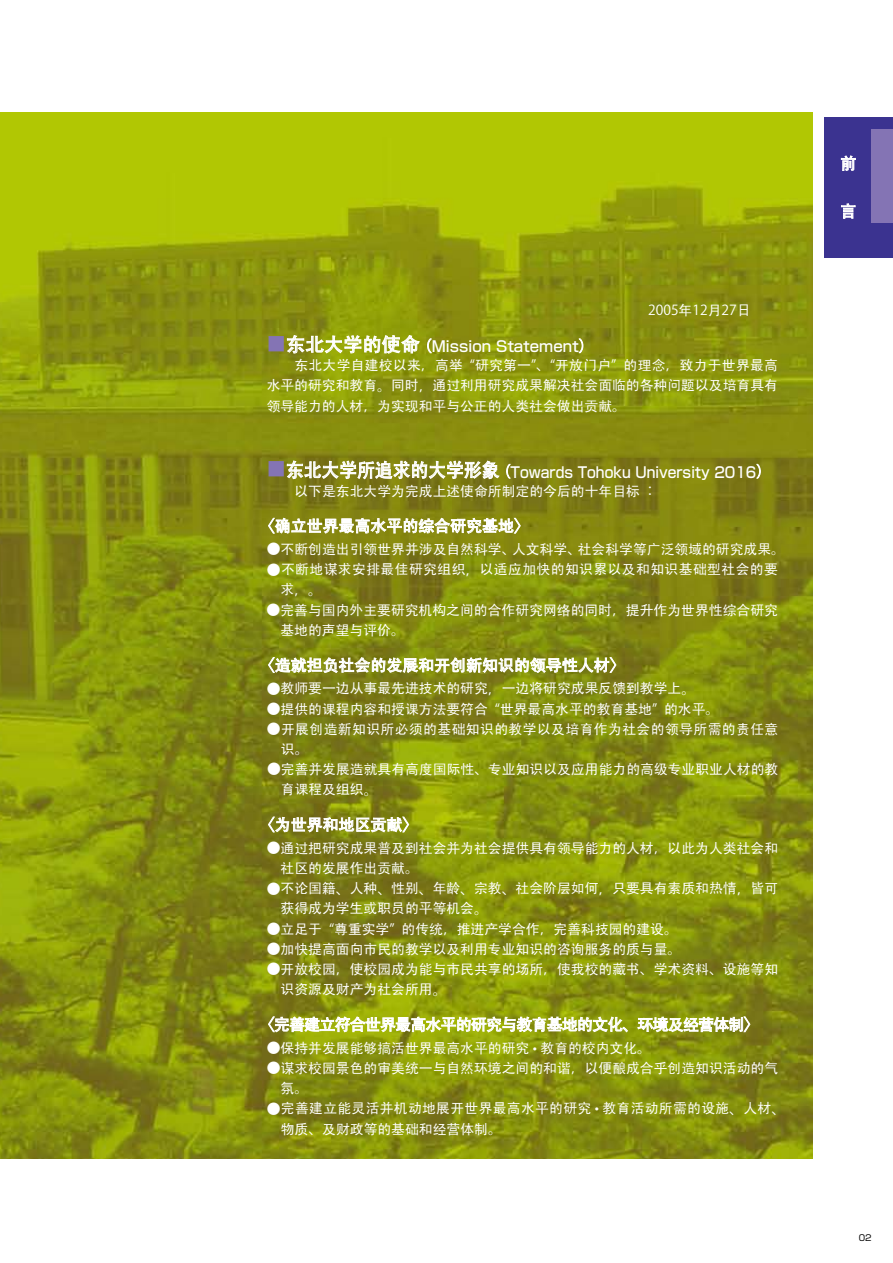
<style>
.page{position:relative;width:893px;height:1263px;background:#fff}
.page>*{position:absolute;margin:0;border:0;box-sizing:border-box;transform-origin:0 0}
.t1{font:15.9px "Sim Hei";color:#fff}
.t2{font:15.9px "Sim Hei";letter-spacing:-.05em;color:#fff}
.t3{font:500 14.85px "Shin Go Pro";color:#fff;scale:.93 1}
.t4{font:500 14.85px "Shin Go Pro";color:#fff}
.t5{font:13.8px/20.2px "Sim Hei";color:#fff}
.t6{font:13.8px/20.2px "Sim Hei";letter-spacing:.03em;color:#fff}
.t7{font:13.8px/20.2px "Sim Hei";letter-spacing:.02em;color:#fff}
.t8{font:13.8px "Koz Go Pro";color:#fff}
.t9{font:8.55px "Shin Go Pro";color:#000}
.s1{font-family:"Sim Hei"}
.s2{font-family:"Koz Go Pro";font-weight:400;font-size:19.2px;color:#8474b4}
.s3{font-family:"Sim Hei";font-weight:400;font-size:19.2px}
.s4{font-family:"Koz Go Pro";font-weight:400}
.s5{font-family:"Koz Go Pro"}
</style>
<div class="page">
<div style="left:825px;top:117px;width:68px;height:140px;background:#3b3390"></div>
<svg style="left:841px;top:155px;width:15px;height:16px"></svg>
<svg style="left:841px;top:203px;width:15px;height:16px"></svg>
<div style="left:872px;top:130px;width:21px;height:93px;background:#8474b4"></div>
<img style="left:0;top:113px;width:812px;height:1046px">
<svg style="left:287px;top:335px;width:134px;height:19px;background:#b9c166"></svg>
<svg style="left:427px;top:338px;width:5px;height:15px"></svg>
<svg style="left:579px;top:338px;width:5px;height:15px"></svg>
<svg style="left:287px;top:460px;width:213px;height:20px;background:#aeae6c"></svg>
<svg style="left:506px;top:464px;width:5px;height:15px"></svg>
<svg style="left:756px;top:464px;width:5px;height:15px"></svg>
<svg style="left:268px;top:517px;width:253px;height:17px"></svg>
<svg style="left:268px;top:657px;width:349px;height:16px"></svg>
<svg style="left:268px;top:816px;width:141px;height:17px"></svg>
<svg style="left:268px;top:1000px;width:360px;height:54px;background:#a0ab31"></svg>
<svg style="left:637px;top:1014px;width:114px;height:18px"></svg>
<p class="t8" style="left:648px;top:301px;width:104px">2005<span class="s1">年</span>12<span class="s1">月</span>27<span class="s1">日</span></p>
<p class="t4" style="left:267px;top:334px;width:328px"><span class="s2">■</span><span class="s3">东北大学的使命</span><span class="s4">（</span>Mission Statement<span class="s4">）</span></p>
<p class="t5" style="left:267px;top:355px;width:513px;text-align:justify;text-indent:28px">东北大学自建校以来<span class="s5">，</span>高举 <span class="s5">“</span>研究第一<span class="s5">”、“</span>开放门户<span class="s5">”</span> 的理念<span class="s5">，</span>致力于世界最高水平的研究和教育<span class="s5">。</span>同时<span class="s5">，</span>通过利用研究成果解决社会面临的各种问题以及培育具有领导能力的人材<span class="s5">，</span>为实现和平与公正的人类社会做出贡献<span class="s5">。</span></p>
<p class="t3" style="left:267px;top:460px;width:543px"><span class="s2">■</span><span class="s3">东北大学所追求的大学形象</span><span class="s4">（</span>Towards Tohoku University 2016<span class="s4">）</span></p>
<p class="t5" style="left:294px;top:480px;width:364px">以下是东北大学为完成上述使命所制定的今后的十年目标<span class="s5">：</span></p>
<p class="t1" style="left:259px;top:518px;width:273px"><span class="s5">〈</span>确立世界最高水平的综合研究基地<span class="s5">〉</span></p>
<p class="t5" style="left:267px;top:539px;width:520px"><span class="s5">●</span>不断创造出引领世界并涉及自然科学<span class="s5">、</span>人文科学<span class="s5">、</span>社会科学等广泛领域的研究成果<span class="s5">。</span></p>
<p class="t6" style="left:267px;top:559px;width:513px"><span class="s5">●</span>不断地谋求安排最佳研究组织<span class="s5">，</span>以适应加快的知识累以及和知识基础型社会的要</p>
<p class="t8" style="left:280px;top:581px;width:43px"><span class="s1">求</span>，。</p>
<p class="t5" style="left:280px;top:600px;width:499px;text-indent:-14px"><span class="s5">●</span>完善与国内外主要研究机构之间的合作研究网络的同时<span class="s5">，</span>提升作为世界性综合研究基地的声望与评价<span class="s5">。</span></p>
<p class="t1" style="left:259px;top:657px;width:368px"><span class="s5">〈</span>造就担负社会的发展和开创新知识的领导性人材<span class="s5">〉</span></p>
<p class="t5" style="left:267px;top:678px;width:430px"><span class="s5">●</span>教师要一边从事最先进技术的研究<span class="s5">，</span>一边将研究成果反馈到教学上<span class="s5">。</span></p>
<p class="t5" style="left:267px;top:698px;width:454px"><span class="s5">●</span>提供的课程内容和授课方法要符合 <span class="s5">“</span>世界最高水平的教育基地<span class="s5">”</span> 的水平<span class="s5">。</span></p>
<p class="t6" style="left:281px;top:719px;width:499px;text-indent:-14px"><span class="s5">●</span>开展创造新知识所必须的基础知识的教学以及培育作为社会的领导所需的责任意识<span class="s5">。</span></p>
<p class="t5" style="left:281px;top:759px;width:499px;text-indent:-14px"><span class="s5">●</span>完善并发展造就具有高度国际性<span class="s5">、</span>专业知识以及应用能力的高级专业职业人材的教育课程及组织<span class="s5">。</span></p>
<p class="t1" style="left:259px;top:816px;width:161px"><span class="s5">〈</span>为世界和地区贡献<span class="s5">〉</span></p>
<p class="t5" style="left:281px;top:838px;width:499px;text-indent:-14px"><span class="s5">●</span>通过把研究成果普及到社会并为社会提供具有领导能力的人材<span class="s5">，</span>以此为人类社会和社区的发展作出贡献<span class="s5">。</span></p>
<p class="t5" style="left:281px;top:878px;width:499px;text-indent:-14px"><span class="s5">●</span>不论国籍<span class="s5">、</span>人种<span class="s5">、</span>性别<span class="s5">、</span>年龄<span class="s5">、</span>宗教<span class="s5">、</span>社会阶层如何<span class="s5">，</span>只要具有素质和热情<span class="s5">，</span>皆可获得成为学生或职员的平等机会<span class="s5">。</span></p>
<p class="t5" style="left:267px;top:918px;width:413px"><span class="s5">●</span>立足于 <span class="s5">“</span>尊重实学<span class="s5">”</span> 的传统<span class="s5">，</span>推进产学合作<span class="s5">，</span>完善科技园的建设<span class="s5">。</span></p>
<p class="t5" style="left:267px;top:939px;width:416px"><span class="s5">●</span>加快提高面向市民的教学以及利用专业知识的咨询服务的质与量<span class="s5">。</span></p>
<p class="t5" style="left:281px;top:959px;width:499px;text-indent:-14px"><span class="s5">●</span>开放校园<span class="s5">，</span>使校园成为能与市民共享的场所<span class="s5">，</span>使我校的藏书<span class="s5">、</span>学术资料<span class="s5">、</span>设施等知识资源及财产为社会所用<span class="s5">。</span></p>
<p class="t2" style="left:259px;top:1016px;width:502px"><span class="s5">〈</span>完善建立符合世界最高水平的研究与教育基地的文化<span class="s5">、</span>环境及经营体制<span class="s5">〉</span></p>
<p class="t5" style="left:267px;top:1037px;width:386px"><span class="s5">●</span>保持并发展能够搞活世界最高水平的研究 <span class="s5">•</span> 教育的校内文化<span class="s5">。</span></p>
<p class="t5" style="left:281px;top:1058px;width:499px;text-indent:-14px"><span class="s5">●</span>谋求校园景色的审美统一与自然环境之间的和谐<span class="s5">，</span>以便酿成合乎创造知识活动的气氛<span class="s5">。</span></p>
<p class="t7" style="left:281px;top:1098px;width:506px;text-indent:-14px"><span class="s5">●</span>完善建立能灵活并机动地展开世界最高水平的研究 <span class="s5">•</span> 教育活动所需的设施<span class="s5">、</span>人材<span class="s5">、</span>物质<span class="s5">、</span>及财政等的基础和经营体制<span class="s5">。</span></p>
<p class="t1" style="left:840px;top:203px;width:16px">言</p>
<p class="t9" style="left:859px;top:1230px;width:14px">02</p>
</div>
